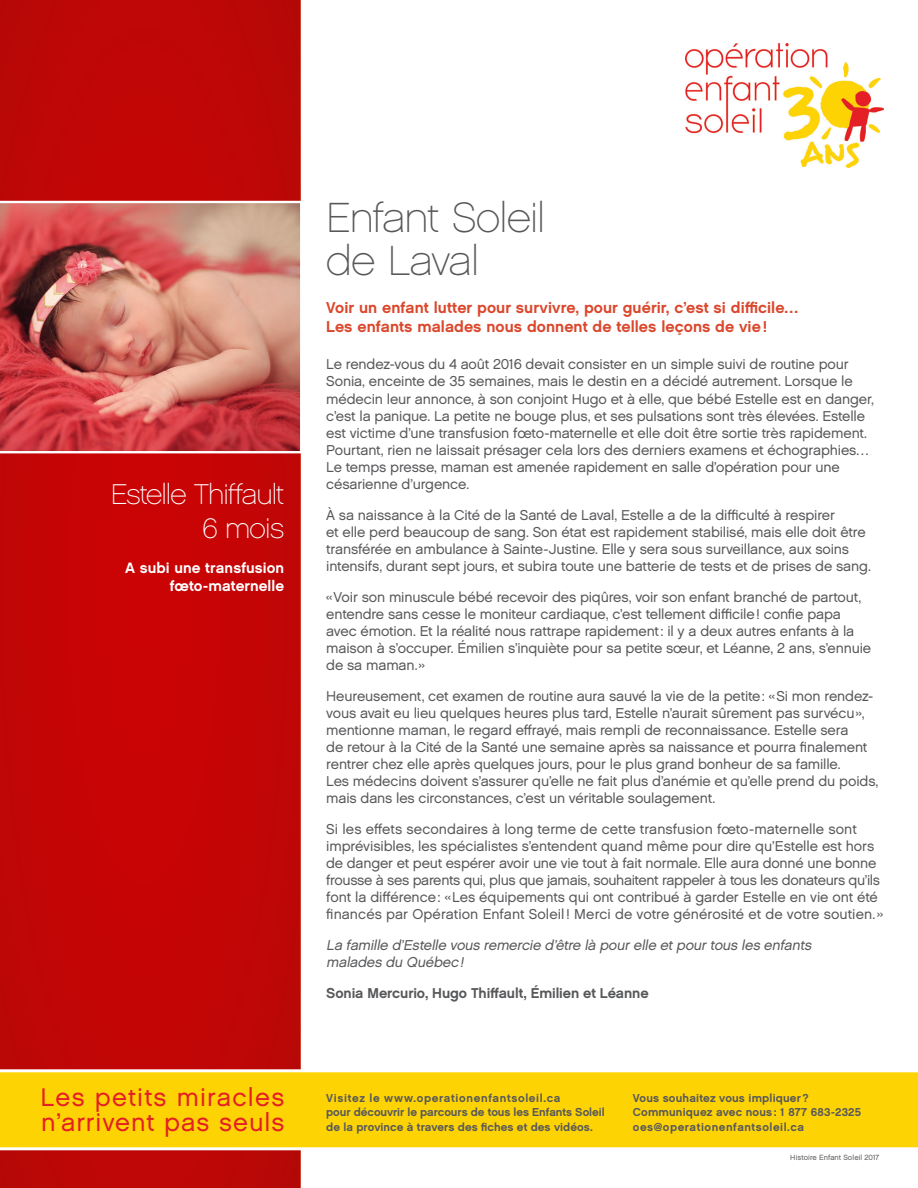
<style>
.page{position:relative;width:918px;height:1188px;background:#fff}
.page>*{position:absolute;margin:0;border:0;box-sizing:border-box;transform-origin:0 0}
.t1{font:42px/43.5px "Chalet Paris Nineteen Sixty";letter-spacing:-.02em;color:#57585a}
.t2{font:28.5px/34.2px "Chalet Paris Nineteen Sixty";letter-spacing:-.035em;color:#fff;text-align:right}
.t3{font:25.5px/25.5px "Chalet London Nineteen Sixty";letter-spacing:.04em;color:#e41f25}
.t4{font:15.75px/18.9px "Chalet New York Nineteen Sixty";letter-spacing:.005em;color:#db472c}
.t5{font:15px/18px "Chalet New York Nineteen Sixty";letter-spacing:.005em;color:#fff;text-align:right}
.t6{font:14.25px/17.1px "Chalet London Nineteen Sixty";letter-spacing:-.01em;color:#57585a}
.t7{font:italic 14.25px/17.1px "Chalet London Nineteen Sixty";color:#57585a}
.t8{font:14.25px "Chalet New York Nineteen Sixty";letter-spacing:-.005em;color:#57585a}
.t9{font:11.55px/14.4px "Chalet New York Nineteen Sixty";letter-spacing:.015em;color:#57585a}
.t10{font:7.5px "Chalet London Nineteen Sixty";letter-spacing:.005em;color:#57585a}
</style>
<div class="page">
<div style="left:0;top:0;width:300px;height:1188px;background:#c20505"></div>
<img style="left:685px;top:43px;width:199px;height:125px">
<svg style="left:0;top:1069px;width:918px;height:81px;fill:#fed304"></svg>
<img style="left:0;top:200px;width:301px;height:255px">
<h2 class="t2" style="left:111px;top:477px;width:175px">Estelle Thiffault<br>6 mois</h2>
<p class="t5" style="left:125px;top:559px;width:161px">A subi une transfusion fœto-maternelle</p>
<h1 class="t1" style="left:326px;top:196px;width:220px">Enfant Soleil de Laval</h1>
<p class="t4" style="left:326px;top:298px;width:473px">Voir un enfant lutter pour survivre, pour guérir, c’est si difficile…<br>Les enfants malades nous donnent de telles leçons de vie!</p>
<p class="t6" style="left:326px;top:356px;width:549px">Le rendez-vous du 4 août 2016 devait consister en un simple suivi de routine pour Sonia, enceinte de 35 semaines, mais le destin en a décidé autrement. Lorsque le médecin leur annonce, à son conjoint Hugo et à elle, que bébé Estelle est en danger, c’est la panique. La petite ne bouge plus, et ses pulsations sont très élevées. Estelle est victime d’une transfusion fœto-maternelle et elle doit être sortie très rapidement.<br>Pourtant, rien ne laissait présager cela lors des derniers examens et échographies… Le temps presse, maman est amenée rapidement en salle d’opération pour une césarienne d’urgence.</p>
<p class="t6" style="left:326px;top:506px;width:546px">À sa naissance à la Cité de la Santé de Laval, Estelle a de la difficulté à respirer<br>et elle perd beaucoup de sang. Son état est rapidement stabilisé, mais elle doit être transférée en ambulance à Sainte-Justine. Elle y sera sous surveillance, aux soins intensifs, durant sept jours, et subira toute une batterie de tests et de prises de sang.</p>
<p class="t6" style="left:326px;top:588px;width:547px">«Voir son minuscule bébé recevoir des piqûres, voir son enfant branché de partout, entendre sans cesse le moniteur cardiaque, c’est tellement difficile! confie papa avec émotion. Et la réalité nous rattrape rapidement: il y a deux autres enfants à la maison à s’occuper. Émilien s’inquiète pour sa petite sœur, et Léanne, 2 ans, s’ennuie de sa maman.»</p>
<p class="t6" style="left:326px;top:687px;width:554px">Heureusement, cet examen de routine aura sauvé la vie de la petite: «Si mon rendez&shy;vous avait eu lieu quelques heures plus tard, Estelle n’aurait sûrement pas survécu», mentionne maman, le regard effrayé, mais rempli de reconnaissance. Estelle sera<br>de retour à la Cité de la Santé une semaine après sa naissance et pourra finalement rentrer chez elle après quelques jours, pour le plus grand bonheur de sa famille.<br>Les médecins doivent s’assurer qu’elle ne fait plus d’anémie et qu’elle prend du poids, mais dans les circonstances, c’est un véritable soulagement.</p>
<p class="t6" style="left:326px;top:820px;width:558px">Si les effets secondaires à long terme de cette transfusion fœto-maternelle sont imprévisibles, les spécialistes s’entendent quand même pour dire qu’Estelle est hors de danger et peut espérer avoir une vie tout à fait normale. Elle aura donné une bonne frousse à ses parents qui, plus que jamais, souhaitent rappeler à tous les donateurs qu’ils font la différence: «Les équipements qui ont contribué à garder Estelle en vie ont été financés par Opération Enfant Soleil! Merci de votre générosité et de votre soutien. »</p>
<p class="t7" style="left:326px;top:936px;width:489px">La famille d’Estelle vous remercie d’être là pourelle etpourtous les enfants malades du Québec!</p>
<p class="t8" style="left:326px;top:984px;width:324px">Sonia Mercurio, Hugo Thiffault, Émilien et Léanne</p>
<h3 class="t3" style="left:41px;top:1084px;width:245px">Les petits miracles n’arrivent pas seuls</h3>
<p class="t9" style="left:326px;top:1090px;width:280px">Visitez le www.operationenfantsoleil.ca<br>pour découvrir le parcours de tous les Enfants Soleil de la province à travers des fiches et des vidéos.</p>
<p class="t9" style="left:633px;top:1090px;width:230px">Vous souhaitez vous impliquer?<br>Communiquez avec nous: 1 877 683-2325 oes@operationenfantsoleil.ca</p>
<p class="t10" style="left:790px;top:1153px;width:91px">Histoire Enfant Soleil 2017</p>
</div>
